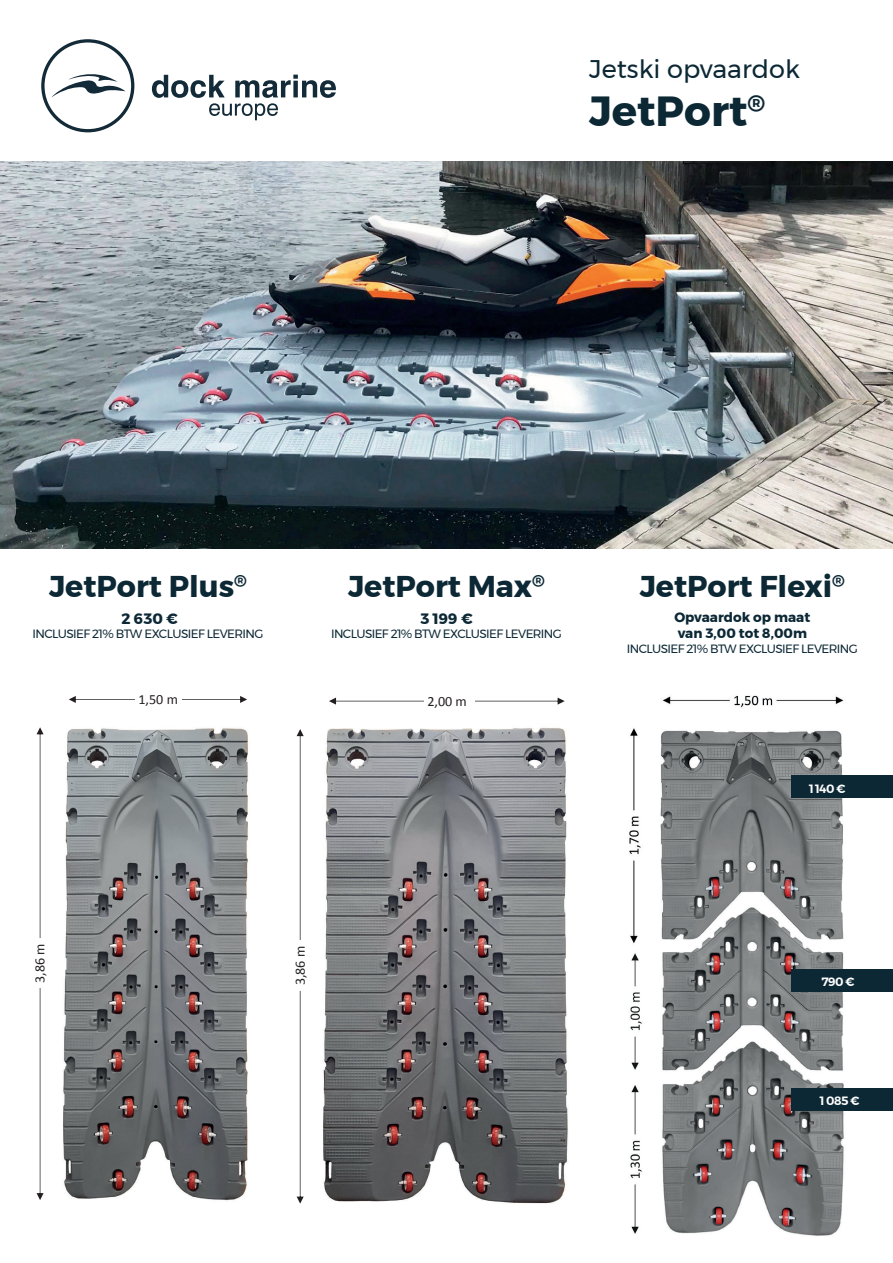
<style>
.page{position:relative;width:893px;height:1263px;background:#fff}
.page>*{position:absolute;margin:0;border:0;box-sizing:border-box;transform-origin:0 0}
.t1{font:700 42px "Montserrat";color:#0c2835}
.t2{font:700 30px "Montserrat";color:#0c2835}
.t3{font:25.5px "Montserrat";color:#0c2835}
.t4{font:700 15px "Montserrat";color:#0c2835}
.t5{font:14.1px "Calibri";color:#231f20}
.t6{font:700 13.5px/16.2px "Montserrat";color:#0c2835}
.t7{font:12px "Montserrat";letter-spacing:-.05em;color:#0c2835}
.t8{font:600 12px "Montserrat";letter-spacing:-.05em;color:#fff}
</style>
<div class="page">
<img style="left:629px;top:695px;width:234px;height:541px">
<img style="left:0;top:161px;width:893px;height:388px">
<div style="left:792px;top:970px;width:101px;height:22px;background:#0c2835"></div>
<svg style="left:69px;top:696px;width:178px;height:7px"></svg>
<div style="left:135px;top:688px;width:46px;height:23px;background:#fff"></div>
<img style="left:63px;top:728px;width:185px;height:473px">
<svg style="left:37px;top:727px;width:7px;height:473px"></svg>
<div style="left:29px;top:938px;width:22px;height:50px;background:#fff"></div>
<img style="left:296px;top:727px;width:272px;height:477px">
<svg style="left:329px;top:697px;width:236px;height:8px"></svg>
<div style="left:424px;top:690px;width:50px;height:23px;background:#fff"></div>
<svg style="left:297px;top:729px;width:7px;height:475px"></svg>
<div style="left:289px;top:941px;width:22px;height:50px;background:#fff"></div>
<div style="left:792px;top:776px;width:101px;height:22px;background:#0c2835"></div>
<div style="left:792px;top:1088px;width:101px;height:22px;background:#0c2835"></div>
<svg style="left:41px;top:39px;width:93px;height:93px"></svg>
<svg style="left:152px;top:75px;width:184px;height:45px"></svg>
<h3 class="t3" style="left:589px;top:50px;width:212px">Jetski opvaardok</h3>
<h1 class="t1" style="left:589px;top:77px;width:177px">JetPort<sup>®</sup></h1>
<h2 class="t2" style="left:49px;top:563px;width:199px">JetPort Plus<sup>®</sup></h2>
<p class="t4" style="left:121px;top:606px;width:58px">2 630 €</p>
<p class="t7" style="left:33px;top:625px;width:232px">INCLUSIEF 21% BTW EXCLUSIEF LEVERING</p>
<h2 class="t2" style="left:348px;top:562px;width:198px">JetPort Max<sup>®</sup></h2>
<p class="t4" style="left:420px;top:606px;width:54px">3 199 €</p>
<p class="t7" style="left:331px;top:625px;width:232px">INCLUSIEF 21% BTW EXCLUSIEF LEVERING</p>
<h2 class="t2" style="left:640px;top:562px;width:207px">JetPort Flexi<sup>®</sup></h2>
<p class="t6" style="left:674px;top:609px;width:137px">Opvaardok op maat van 3,00 tot 8,00m</p>
<p class="t7" style="left:627px;top:639px;width:232px">INCLUSIEF 21% BTW EXCLUSIEF LEVERING</p>
<p class="t5" style="left:139px;top:690px;width:41px">1,50 m</p>
<p class="t5" style="left:427px;top:692px;width:41px">2,00 m</p>
<p class="t8" style="left:809px;top:779px;width:38px">1 140 €</p>
<p class="t5" style="left:31px;top:983px;width:41px;rotate:-90deg">3,86 m</p>
<p class="t5" style="left:291px;top:985px;width:41px;rotate:-90deg">3,86 m</p>
<p class="t8" style="left:822px;top:973px;width:34px">790 €</p>
<p class="t8" style="left:820px;top:1091px;width:41px">1 085 €</p>
</div>
